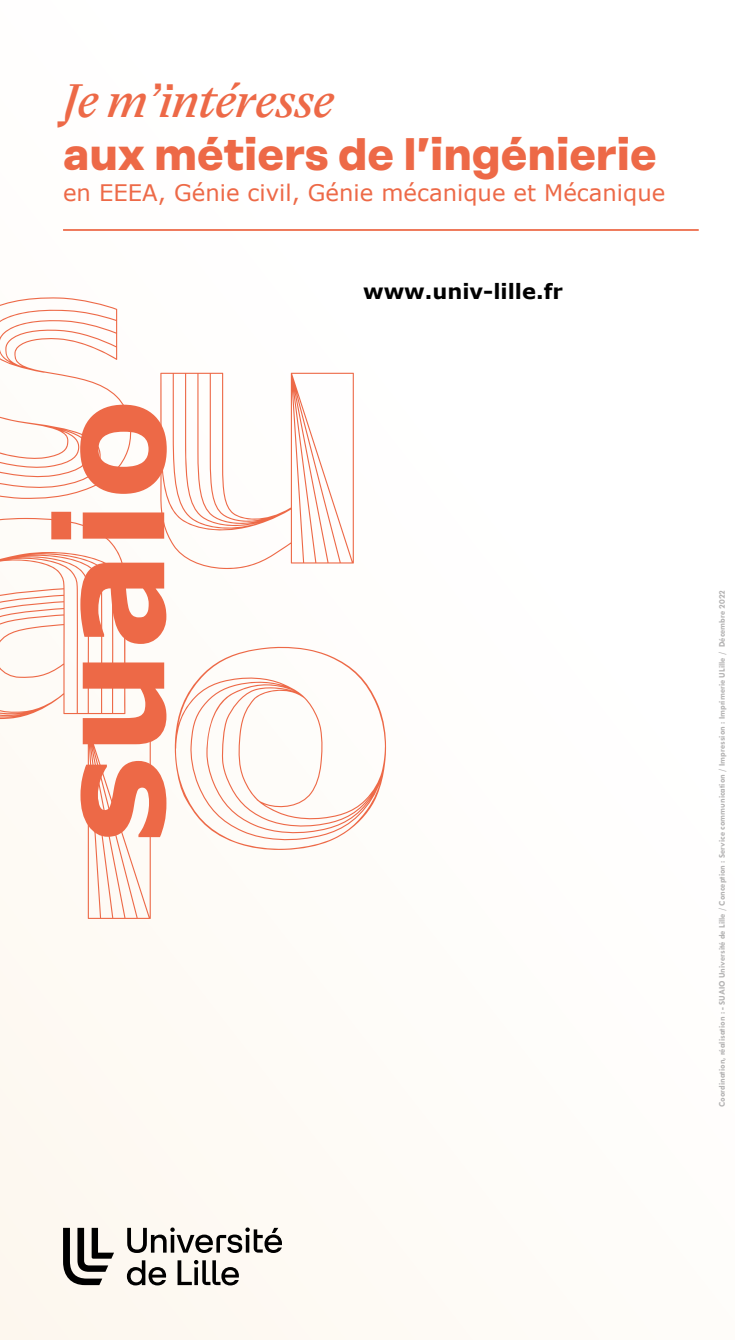
<style>
.page{position:relative;width:735px;height:1340px;background:#fff}
.page>*{position:absolute;margin:0;border:0;box-sizing:border-box;transform-origin:0 0}
.t1{font:700 45.5px "Rational Display";color:#ed6947}
.t2{font:italic 500 45.5px "Eliza";color:#ed6947}
.t3{font:22.75px "Verdana";color:#ed6947}
.t4{font:700 21px "Verdana";color:#000}
.t5{font:700 8.75px "Tw Cen";color:#b3b2b2}
</style>
<div class="page">
<svg style="left:0;top:297px;width:386px;height:622px"></svg>
<svg style="left:80px;top:761px;width:86px;height:76px"></svg>
<svg style="left:83px;top:662px;width:83px;height:82px"></svg>
<svg style="left:80px;top:562px;width:86px;height:82px"></svg>
<svg style="left:51px;top:512px;width:113px;height:27px;background:#ef7a5c"></svg>
<svg style="left:80px;top:404px;width:87px;height:90px"></svg>
<hr style="left:63px;top:229px;width:635px;height:2px;background:#ed6947">
<svg style="left:63px;top:1227px;width:51px;height:58px"></svg>
<svg style="left:127px;top:1227px;width:155px;height:58px"></svg>
<h1 class="t2" style="left:63px;top:72px;width:272px">Je m’intéresse</h1>
<h1 class="t1" style="left:63px;top:126px;width:595px">aux métiers de l’ingénierie</h1>
<h2 class="t3" style="left:63px;top:177px;width:603px">en EEEA, Génie civil, Génie mécanique et Mécanique</h2>
<h3 class="t4" style="left:363px;top:276px;width:201px">www.univ-lille.fr</h3>
<p class="t5" style="left:716px;top:1107px;width:518px;rotate:-90deg">Coordination, réalisation : - SUAIO Université de Lille / Conception : Service communication / Impression : Imprimerie ULille / Décembre 2022</p>
</div>
